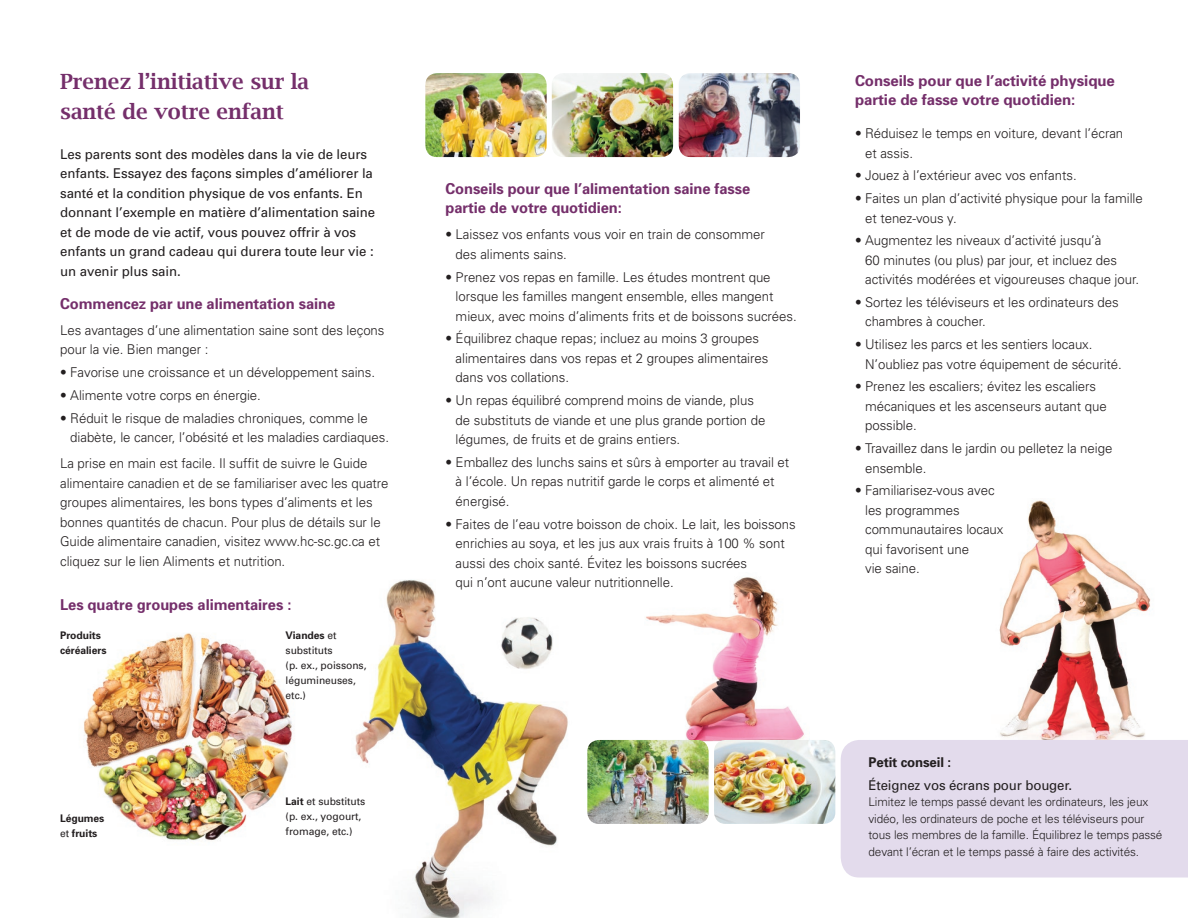
<style>
.page{position:relative;width:1188px;height:918px;background:#fff}
.page>*{position:absolute;margin:0;border:0;box-sizing:border-box;transform-origin:0 0}
.t1{font:600 21px/30px "Lucida Bright";letter-spacing:-.005em;color:#752f6b}
.t2{font:700 15px/19.5px "Univers";letter-spacing:-.005em;color:#752f6b}
.t3{font:300 13.5px/19.5px "Univers";letter-spacing:-.005em;color:#231f20}
.t4{font:13.5px/19.5px "Univers";letter-spacing:-.005em;color:#231f20}
.t5{font:700 13.5px "Univers";letter-spacing:-.01em;color:#231f20}
.t6{font:300 12px/16.5px "Univers";letter-spacing:-.01em;color:#231f20}
.t7{font:10.5px/15px "Univers";letter-spacing:-.005em;color:#231f20}
.t8{font:700 10.5px/15px "Univers";letter-spacing:-.005em;color:#231f20}
.s1{font-weight:700}
.s2{font-weight:400}
</style>
<div class="page">
<img style="left:646px;top:577px;width:159px;height:165px">
<img style="left:355px;top:580px;width:213px;height:338px">
<img style="left:425px;top:73px;width:122px;height:84px">
<img style="left:552px;top:73px;width:121px;height:84px">
<img style="left:679px;top:73px;width:121px;height:84px">
<img style="left:587px;top:740px;width:122px;height:84px">
<img style="left:714px;top:740px;width:121px;height:84px">
<img style="left:999px;top:500px;width:152px;height:240px">
<div style="left:841px;top:740px;width:347px;height:138px;background:#e3dbec"></div>
<img style="left:84px;top:633px;width:208px;height:208px">
<h1 class="t1" style="left:60px;top:67px;width:251px">Prenez l’initiative sur la santé de votre enfant</h1>
<p class="t4" style="left:60px;top:144px;width:317px">Les parents sont des modèles dans la vie de leurs enfants. Essayez des façons simples d’améliorer la santé et la condition physique de vos enfants. En donnant l’exemple en matière d’alimentation saine et de mode de vie actif, vous pouvez offrir à vos enfants un grand cadeau qui durera toute leur vie : un avenir plus sain.</p>
<p class="t2" style="left:60px;top:293px;width:277px">Commencez par une alimentation saine</p>
<p class="t3" style="left:60px;top:320px;width:326px">Les avantages d’une alimentation saine sont des leçons pour la vie. Bien manger :</p>
<p class="t3" style="left:60px;top:363px;width:317px">• Favorise une croissance et un développement sains.</p>
<p class="t3" style="left:60px;top:385px;width:202px">• Alimente votre corps en énergie.</p>
<p class="t3" style="left:70px;top:408px;width:320px;text-indent:-10px">• Réduit le risque de maladies chroniques, comme le diabète, le cancer, l’obésité et les maladies cardiaques.</p>
<p class="t3" style="left:60px;top:454px;width:330px">La prise en main est facile. Il suffit de suivre le Guide alimentaire canadien et de se familiariser avec les quatre groupes alimentaires, les bons types d’aliments et les bonnes quantités de chacun. Pour plus de détails sur le Guide alimentaire canadien, visitez www.hc-sc.gc.ca et cliquez sur le lien Aliments et nutrition.</p>
<p class="t2" style="left:60px;top:594px;width:233px">Les quatre groupes alimentaires :</p>
<p class="t8" style="left:60px;top:627px;width:48px">Produits céréaliers</p>
<p class="t7" style="left:286px;top:627px;width:82px"><span class="s1">Viandes</span> et substituts<br>(p. ex., poissons, légumineuses, etc.)</p>
<p class="t8" style="left:60px;top:810px;width:46px">Légumes <span class="s2">et</span> fruits</p>
<p class="t7" style="left:286px;top:794px;width:81px"><span class="s1">Lait</span> et substituts (p. ex., yogourt, fromage, etc.)</p>
<p class="t2" style="left:446px;top:178px;width:306px">Conseils pour que l’alimentation saine fasse partie de votre quotidien:</p>
<p class="t3" style="left:456px;top:225px;width:311px;text-indent:-10px">• Laissez vos enfants vous voir en train de consommer des aliments sains.</p>
<p class="t3" style="left:456px;top:267px;width:343px;text-indent:-10px">• Prenez vos repas en famille. Les études montrent que lorsque les familles mangent ensemble, elles mangent mieux, avec moins d’aliments frits et de boissons sucrées.</p>
<p class="t3" style="left:456px;top:329px;width:314px;text-indent:-10px">• Équilibrez chaque repas; incluez au moins 3 groupes alimentaires dans vos repas et 2 groupes alimentaires dans vos collations.</p>
<p class="t3" style="left:456px;top:391px;width:311px;text-indent:-10px">• Un repas équilibré comprend moins de viande, plus de substituts de viande et une plus grande portion de légumes, de fruits et de grains entiers.</p>
<p class="t3" style="left:456px;top:452px;width:335px;text-indent:-10px">• Emballez des lunchs sains et sûrs à emporter au travail et à l’école. Un repas nutritif garde le corps et alimenté et énergisé.</p>
<p class="t3" style="left:456px;top:514px;width:342px;text-indent:-10px">• Faites de l’eau votre boisson de choix. Le lait, les boissons enrichies au soya, et les jus aux vrais fruits à 100 % sont aussi des choix santé. Évitez les boissons sucrées<br>qui n’ont aucune valeur nutritionnelle.</p>
<p class="t2" style="left:855px;top:70px;width:261px">Conseils pour que l’activité physique partie de fasse votre quotidien:</p>
<p class="t3" style="left:865px;top:124px;width:260px;text-indent:-10px">• Réduisez le temps en voiture, devant l’écran et assis.</p>
<p class="t3" style="left:855px;top:166px;width:223px">• Jouez à l’extérieur avec vos enfants.</p>
<p class="t3" style="left:865px;top:189px;width:279px;text-indent:-10px">• Faites un plan d’activité physique pour la famille et tenez-vous y.</p>
<p class="t3" style="left:865px;top:231px;width:275px;text-indent:-10px">• Augmentez les niveaux d’activité jusqu’à<br>60 minutes (ou plus) par jour, et incluez des activités modérées et vigoureuses chaque jour.</p>
<p class="t3" style="left:865px;top:292px;width:255px;text-indent:-10px">• Sortez les téléviseurs et les ordinateurs des chambres à coucher.</p>
<p class="t3" style="left:865px;top:335px;width:258px;text-indent:-10px">• Utilisez les parcs et les sentiers locaux.<br>N’oubliez pas votre équipement de sécurité.</p>
<p class="t3" style="left:865px;top:377px;width:243px;text-indent:-10px">• Prenez les escaliers; évitez les escaliers mécaniques et les ascenseurs autant que possible.</p>
<p class="t3" style="left:865px;top:439px;width:249px;text-indent:-10px">• Travaillez dans le jardin ou pelletez la neige ensemble.</p>
<p class="t3" style="left:865px;top:481px;width:140px;text-indent:-10px">• Familiarisez-vous avec les programmes communautaires locaux qui favorisent une<br>vie saine.</p>
<p class="t5" style="left:868px;top:753px;width:84px">Petit conseil :</p>
<p class="t4" style="left:868px;top:775px;width:205px">Éteignez vos écrans pour bouger.</p>
<p class="t6" style="left:868px;top:794px;width:296px">Limitez le temps passé devant les ordinateurs, les jeux vidéo, les ordinateurs de poche et les téléviseurs pour tous les membres de la famille. Équilibrez le temps passé devant l’écran et le temps passé à faire des activités.</p>
</div>
